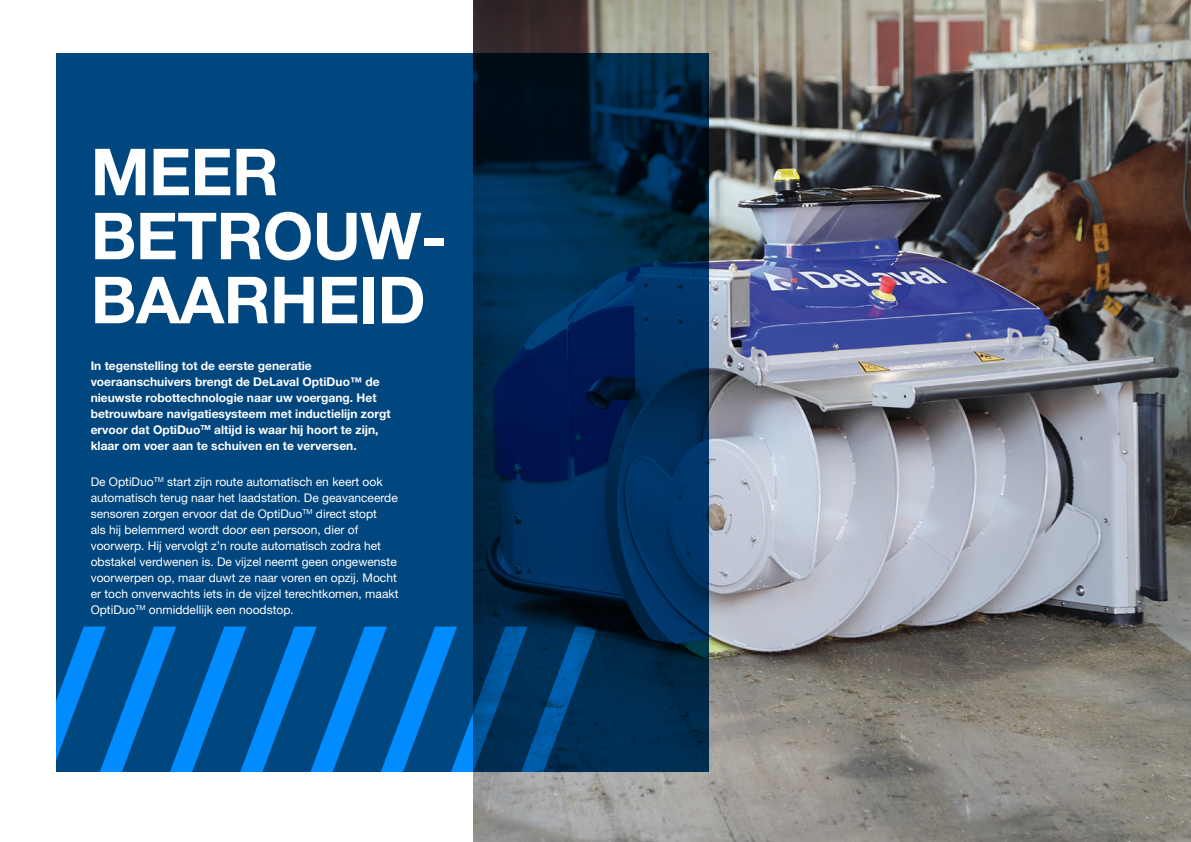
<style>
.page{position:relative;width:1191px;height:842px;background:#fff}
.page>*{position:absolute;margin:0;border:0;box-sizing:border-box;transform-origin:0 0}
.t1{font:700 194.5px "Helvetica Neue LT Std";color:#fff}
.Copy{font:700 65px "Helvetica Neue LT Std";letter-spacing:-.01em;color:#fff}
.Copy-2{font:12px/16px "Helvetica Neue LT Std";color:#fff}
.Copy-3{font:700 12px/16px "Helvetica Neue LT Std";color:#fff}
</style>
<div class="page">
<img style="left:473px;top:0;width:718px;height:842px">
<svg style="left:57px;top:53px;width:652px;height:719px;background:#003a6c"></svg>
<p class="Copy" style="left:91px;top:132px;width:190px">MEER</p>
<p class="Copy" style="left:91px;top:196px;width:358px">BETROUW-</p>
<p class="Copy" style="left:91px;top:260px;width:336px">BAARHEID</p>
<p class="Copy-3" style="left:91px;top:358px;width:301px">In tegenstelling tot de eerste generatie voeraanschuivers brengt de DeLaval OptiDuo™ de nieuwste robottechnologie naar uw voergang. Het betrouwbare navigatiesysteem met inductielijn zorgt ervoor dat OptiDuo<sup>TM</sup> altijd is waar hij hoort te zijn, klaar om voer aan te schuiven en te verversen.</p>
<p class="Copy-2" style="left:91px;top:473px;width:309px">De OptiDuo<sup>TM</sup> start zijn route automatisch en keert ook automatisch terug naar het laadstation. De geavanceerde sensoren zorgen ervoor dat de OptiDuo<sup>TM</sup> direct stopt<br>als hij belemmerd wordt door een persoon, dier of voorwerp. Hij vervolgt z’n route automatisch zodra het obstakel verdwenen is. De vijzel neemt geen ongewenste voorwerpen op, maar duwt ze naar voren en opzij. Mocht er toch onverwachts iets in de vijzel terechtkomen, maakt OptiDuo<sup>TM</sup> onmiddellijk een noodstop.</p>
<h1 class="t1" style="left:32px;top:579px;width:565px">////////</h1>
</div>
